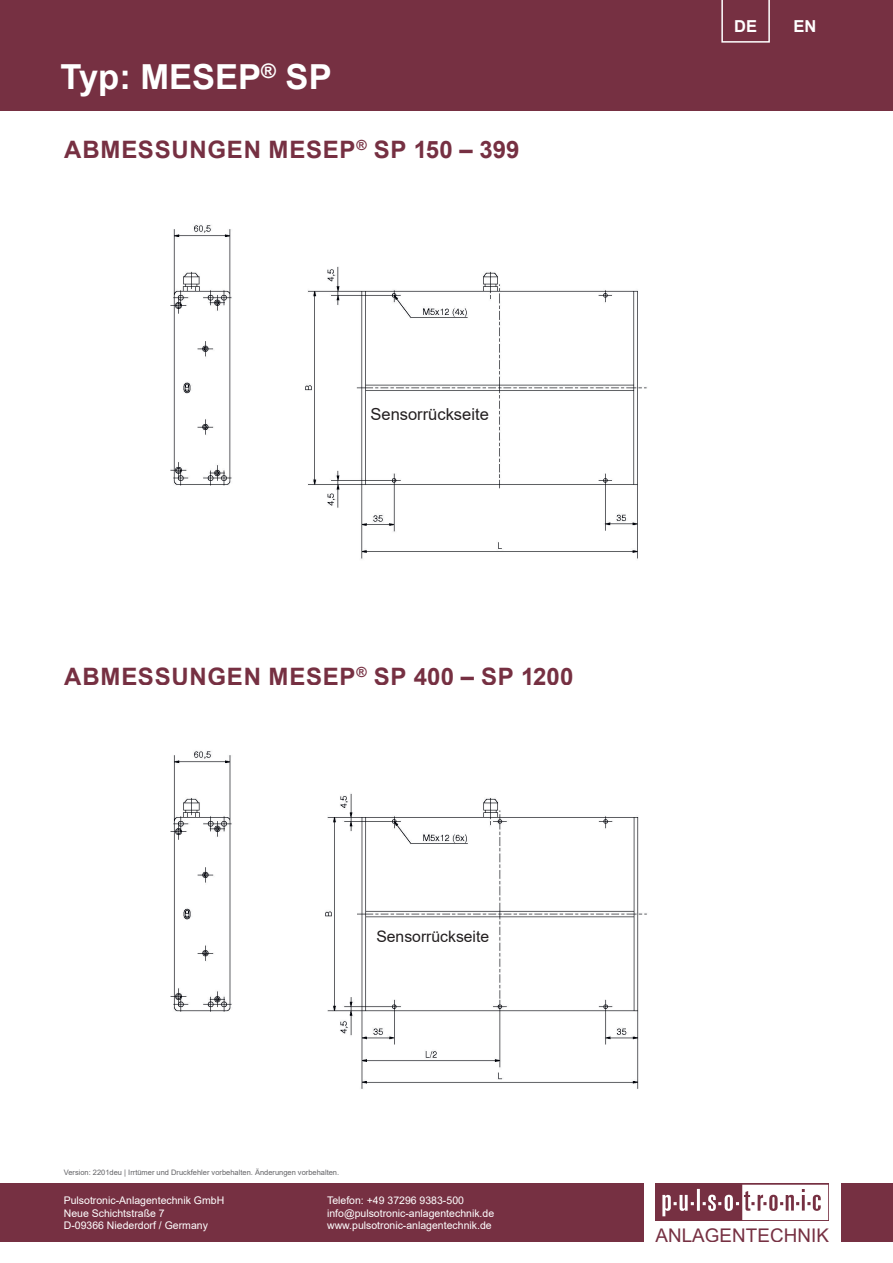
<style>
.page{position:relative;width:893px;height:1263px;background:#fff}
.page>*{position:absolute;margin:0;border:0;box-sizing:border-box;transform-origin:0 0}
.t1{font:700 34.5px "Arial";color:#fff}
.t2{font:700 24px "Arial";letter-spacing:.03em;color:#763042}
.t3{font:18.75px "Arial";letter-spacing:.005em;color:#763042}
.t4{font:16.5px "Arial";color:#231f20}
.t5{font:700 16.5px "Arial";color:#fff}
.t6{font:15.75px "Arial";color:#231f20}
.t7{font:10.5px/12.6px "Arial";color:#fff}
.t8{font:7.5px "Arial";color:#636366}
</style>
<div class="page">
<div style="left:655px;top:1184px;width:174px;height:37px;background:#763042"></div>
<svg style="left:662px;top:1185px;width:166px;height:35px"></svg>
<div style="left:0;top:0;width:893px;height:111px;background:#763042"></div>
<svg style="left:721px;top:0;width:49px;height:43px"></svg>
<div style="left:841px;top:1183px;width:52px;height:59px;background:#763042"></div>
<div style="left:0;top:1183px;width:643px;height:59px;background:#763042"></div>
<img style="left:170px;top:225px;width:477px;height:334px">
<img style="left:170px;top:751px;width:477px;height:338px">
<h1 class="t1" style="left:61px;top:53px;width:273px">Typ: MESEP<sup>®</sup> SP</h1>
<h2 class="t2" style="left:64px;top:132px;width:457px">ABMESSUNGEN MESEP<sup>®</sup> SP 150 – 399</h2>
<h3 class="t5" style="left:734px;top:15px;width:24px">DE</h3>
<h3 class="t5" style="left:793px;top:15px;width:24px">EN</h3>
<h3 class="t4" style="left:371px;top:403px;width:120px">Sensorrückseite</h3>
<h2 class="t2" style="left:64px;top:660px;width:511px">ABMESSUNGEN MESEP<sup>®</sup> SP 400 – SP 1200</h2>
<h3 class="t6" style="left:376px;top:926px;width:114px">Sensorrückseite</h3>
<p class="t8" style="left:64px;top:1167px;width:277px">Version: 2201deu | Irrtümer und Druckfehler vorbehalten. Änderungen vorbehalten.</p>
<p class="t7" style="left:64px;top:1194px;width:162px">Pulsotronic-Anlagentechnik GmbH<br>Neue Schichtstraße 7<br>D-09366 Niederdorf / Germany</p>
<p class="t7" style="left:327px;top:1194px;width:169px">Telefon: +49 37296 9383-500 info@pulsotronic-anlagentechnik.de www.pulsotronic-anlagentechnik.de</p>
<h3 class="t3" style="left:655px;top:1222px;width:175px">ANLAGENTECHNIK</h3>
</div>
